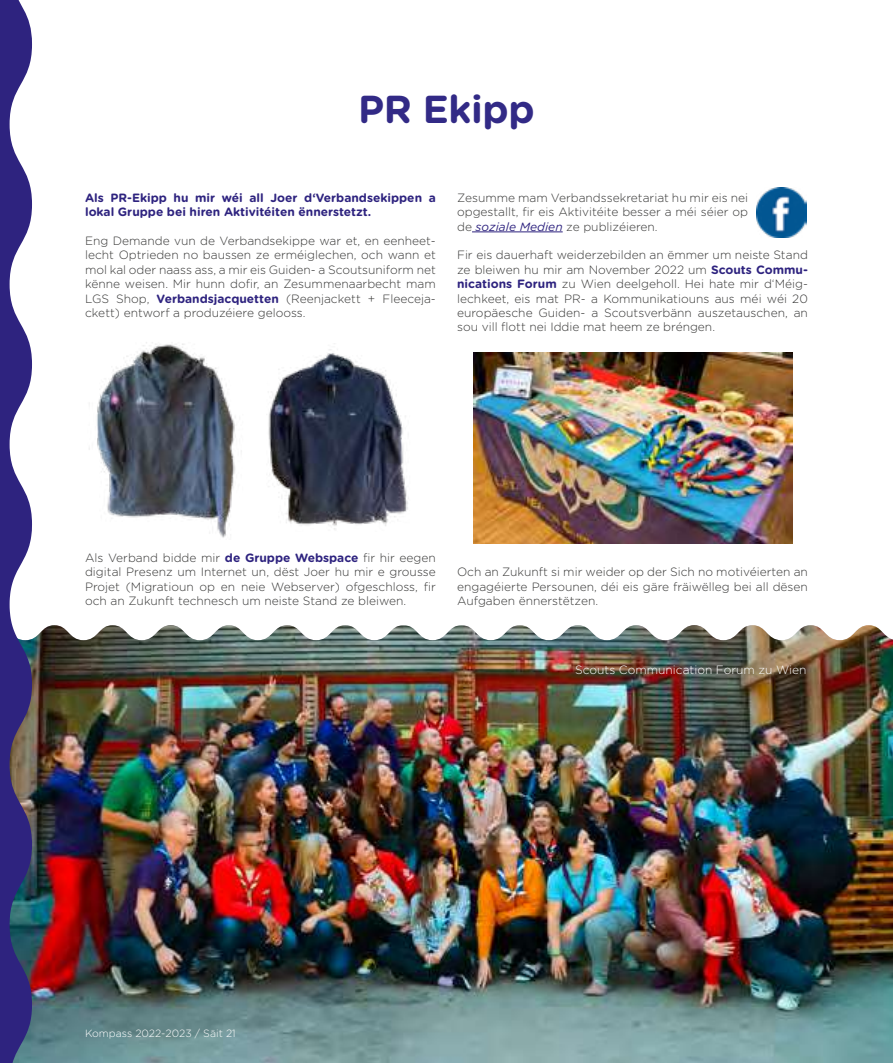
<style>
.page{position:relative;width:893px;height:1063px;background:#fff}
.page>*{position:absolute;margin:0;border:0;box-sizing:border-box;transform-origin:0 0}
.t1{font:700 39px "Gotham Rounded";letter-spacing:-.01em;color:#322a86}
.t2{font:300 12px/14.4px "Gotham Rounded";color:#373736;text-align:justify}
.t3{font:700 12px/14.4px "Gotham Rounded";color:#2e237f}
.t4{font:300 12px "Gotham Rounded";color:#fff}
.t5{font:300 10.5px "Gotham Rounded";color:#fff}
.s1{font-weight:700;color:#2e237f}
.s2{font-weight:400;font-style:italic;color:#2e237f}
</style>
<div class="page">
<img style="left:32px;top:625px;width:861px;height:438px">
<svg style="left:0;top:0;width:32px;height:1063px;background:#50498f"></svg>
<hr style="left:472px;top:232px;width:91px;height:1px;background:#2e237f">
<img style="left:473px;top:353px;width:319px;height:191px">
<img style="left:89px;top:342px;width:153px;height:196px">
<img style="left:268px;top:343px;width:141px;height:187px">
<img style="left:756px;top:187px;width:50px;height:50px">
<h1 class="t1" style="left:358px;top:81px;width:178px">PR Ekipp</h1>
<p class="t3" style="left:85px;top:190px;width:352px">Als PR-Ekipp hu mir wéi all Joer d‘Verbandsekippen a lokal Gruppe bei hiren Aktivitéiten ënnerstetzt.</p>
<p class="t2" style="left:85px;top:233px;width:352px">Eng Demande vun de Verbandsekippe war et, en eenheet&shy;lecht Optrieden no baussen ze erméiglechen, och wann et mol kal oder naass ass, a mir eis Guiden- a Scoutsuniform net kënne weisen. Mir hunn dofir, an Zesummenaarbecht mam LGS Shop, <span class="s1">Verbandsjacquetten</span> (Reenjackett + Fleeceja&shy;ckett) entworf a produzéiere gelooss.</p>
<p class="t2" style="left:457px;top:190px;width:292px">Zesumme mam Verbandssekretariat hu mir eis nei opgestallt, fir eis Aktivitéite besser a méi séier op de <span class="s2">soziale Medien</span> ze publizéieren.</p>
<p class="t2" style="left:457px;top:247px;width:352px">Fir eis dauerhaft weiderzebilden an ëmmer um neiste Stand ze bleiwen hu mir am November 2022 um <span class="s1">Scouts Commu&shy;nications Forum</span> zu Wien deelgeholl. Hei hate mir d‘Méig&shy;lechkeet, eis mat PR- a Kommunikatiouns aus méi wéi 20 europäesche Guiden- a Scoutsverbänn auszetauschen, an sou vill flott nei Iddie mat heem ze bréngen.</p>
<p class="t2" style="left:85px;top:550px;width:352px">Als Verband bidde mir <span class="s1">de Gruppe Webspace</span> fir hir eegen digital Presenz um Internet un, dëst Joer hu mir e grousse Projet (Migratioun op en neie Webserver) ofgeschloss, fir och an Zukunft technesch um neiste Stand ze bleiwen.</p>
<p class="t2" style="left:457px;top:564px;width:352px">Och an Zukunft si mir weider op der Sich no motivéierten an engagéierte Persounen, déi eis gäre fräiwëlleg bei all dësen Aufgaben ënnerstëtzen.</p>
<p class="t4" style="left:575px;top:662px;width:233px">Scouts Communication Forum zu Wien</p>
<p class="t5" style="left:85px;top:1026px;width:152px">Kompass 2022-2023 / Säit 21</p>
</div>
